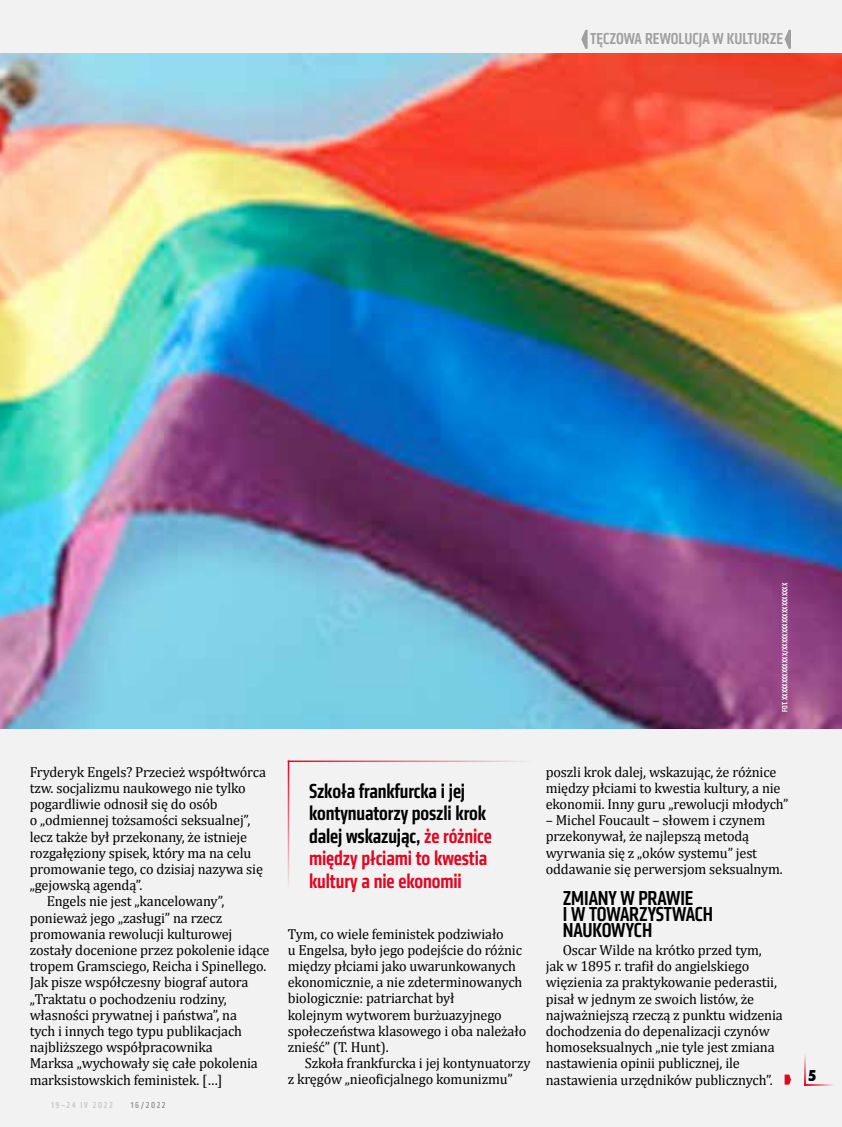
<style>
.page{position:relative;width:842px;height:1127px;background:#f2f2f2}
.page>*{position:absolute;margin:0;border:0;box-sizing:border-box;transform-origin:0 0}
.t1{font:500 condensed 21px/22.5px "Klavika";letter-spacing:-.005em;color:#000}
.t2{font:500 condensed 16.5px "Klavika";color:#9f9f9f}
.t3{font:14.55px/16.2px "Cambria";letter-spacing:-.01em;color:#000}
.t4{font:800 condensed 14.55px "Futura";color:#000}
.t5{font:500 condensed 9px "Klavika";letter-spacing:.18em;color:#cacaca}
.t6{font:500 condensed 9px "Klavika";letter-spacing:.18em;color:#999898}
.t7{font:500 condensed 7.95px "Klavika";color:#fff}
.s1{color:#e40521}
</style>
<div class="page">
<img style="left:0;top:53px;width:842px;height:675px">
<hr style="left:288px;top:760px;width:245px;height:2px;background:#e40521">
<hr style="left:288px;top:760px;width:1px;height:130px;background:#e40521">
<svg style="left:785px;top:1074px;width:6px;height:10px"></svg>
<hr style="left:804px;top:1053px;width:1px;height:33px;background:#e40521">
<hr style="left:804px;top:1084px;width:29px;height:2px;background:#e40521">
<svg style="left:581px;top:30px;width:7px;height:19px"></svg>
<svg style="left:784px;top:30px;width:7px;height:19px"></svg>
<p class="t2" style="left:590px;top:28px;width:195px">TĘCZOWA REWOLUCJA W KULTURZE</p>
<p class="t7" style="left:780px;top:712px;width:131px;rotate:-90deg">FOT. XXXXXXXXXXXXXX/XXXXXXXXXXXXXXXXXXXX</p>
<p class="t3" style="left:30px;top:763px;width:238px">Fryderyk Engels? Przecież współtwórca</p>
<p class="t3" style="left:30px;top:780px;width:218px">tzw. socjalizmu naukowego nie tylko</p>
<p class="t3" style="left:30px;top:796px;width:189px">pogardliwie odnosił się do osób</p>
<p class="t3" style="left:30px;top:812px;width:222px">o „odmiennej tożsamości seksualnej”,</p>
<p class="t3" style="left:30px;top:828px;width:219px">lecz także był przekonany, że istnieje</p>
<p class="t3" style="left:30px;top:844px;width:223px">rozgałęziony spisek, który ma na celu</p>
<p class="t3" style="left:30px;top:861px;width:235px">promowanie tego, co dzisiaj nazywa się</p>
<p class="t3" style="left:30px;top:877px;width:114px">„gejowską agendą”.</p>
<p class="t3" style="left:47px;top:893px;width:179px">Engels nie jest „kancelowany”,</p>
<p class="t3" style="left:30px;top:909px;width:194px">ponieważ jego „zasługi” na rzecz</p>
<p class="t3" style="left:30px;top:925px;width:204px">promowania rewolucji kulturowej</p>
<p class="t3" style="left:30px;top:942px;width:241px">zostały docenione przez pokolenie idące</p>
<p class="t3" style="left:30px;top:958px;width:238px">tropem Gramsciego, Reicha i Spinellego.</p>
<p class="t3" style="left:30px;top:974px;width:220px">Jak pisze współczesny biograf autora</p>
<p class="t3" style="left:30px;top:990px;width:198px">„Traktatu o pochodzeniu rodziny,</p>
<p class="t3" style="left:30px;top:1006px;width:209px">własności prywatnej i państwa”, na</p>
<p class="t3" style="left:30px;top:1023px;width:214px">tych i innych tego typu publikacjach</p>
<p class="t3" style="left:30px;top:1039px;width:184px">najbliższego współpracownika</p>
<p class="t3" style="left:30px;top:1055px;width:230px">Marksa „wychowały się całe pokolenia</p>
<p class="t3" style="left:30px;top:1071px;width:194px">marksistowskich feministek. […]</p>
<p class="t5" style="left:51px;top:1099px;width:63px">19–24 IV 2022</p>
<p class="t6" style="left:131px;top:1099px;width:36px">16/2022</p>
<h1 class="t1" style="left:309px;top:779px;width:184px">Szkoła frankfurcka i jej kontynuatorzy poszli krok dalej wskazując, <span class="s1">że różnice między płciami to kwestia kultury a nie ekonomii</span></h1>
<p class="t3" style="left:288px;top:925px;width:240px">Tym, co wiele feministek podziwiało<br>u Engelsa, było jego podejście do różnic między płciami jako uwarunkowanych ekonomicznie, a nie zdeterminowanych biologicznie: patriarchat był<br>kolejnym wytworem burżuazyjnego społeczeństwa klasowego i oba należało znieść” (T. Hunt).</p>
<p class="t3" style="left:288px;top:1055px;width:244px;text-indent:17px">Szkoła frankfurcka i jej kontynuatorzy z kręgów „nieoficjalnego komunizmu”</p>
<p class="t3" style="left:546px;top:763px;width:244px">poszli krok dalej, wskazując, że różnice między płciami to kwestia kultury, a nie ekonomii. Inny guru „rewolucji młodych”</p>
<p class="t3" style="left:546px;top:812px;width:239px">– Michel Foucault – słowem i czynem przekonywał, że najlepszą metodą wyrwania się z „oków systemu” jest oddawanie się perwersjom seksualnym.</p>
<h1 class="t1" style="left:563px;top:890px;width:152px;line-height:16.2px">ZMIANY W PRAWIE<br>I W TOWARZYSTWACH<br>NAUKOWYCH</h1>
<p class="t3" style="left:546px;top:942px;width:239px;text-indent:17px">Oscar Wilde na krótko przed tym, jak w 1895 r. trafił do angielskiego więzienia za praktykowanie pederastii, pisał w jednym ze swoich listów, że najważniejszą rzeczą z punktu widzenia dochodzenia do depenalizacji czynów homoseksualnych „nie tyle jest zmiana nastawienia opinii publicznej, ile nastawienia urzędników publicznych”.</p>
<p class="t4" style="left:807px;top:1065px;width:10px">5</p>
</div>
